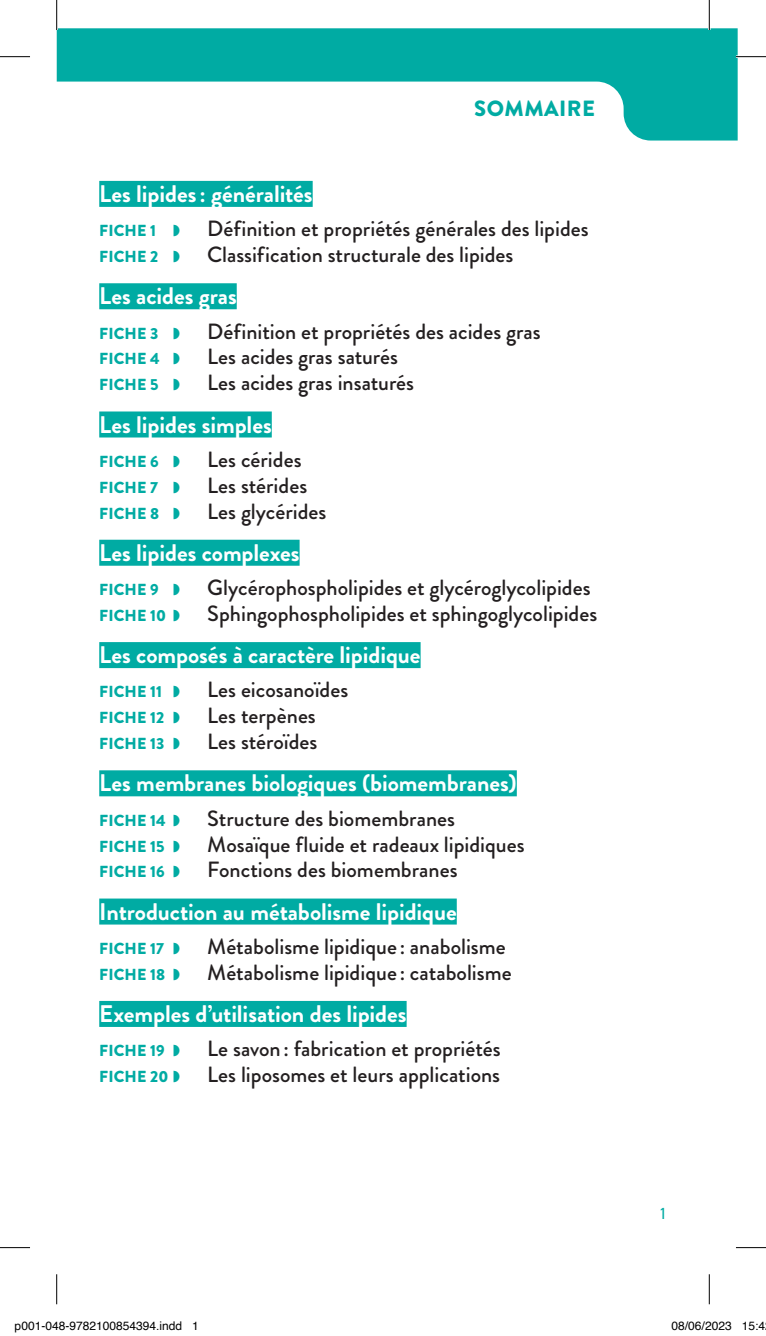
<style>
.page{position:relative;width:766px;height:1336px;background:#fff}
.page>*{position:absolute;margin:0;border:0;box-sizing:border-box;transform-origin:0 0}
.t1{font:700 24px "Brandon Grotesque";letter-spacing:-.005em;color:#fff}
.t2{font:500 22px/25.8px "Brandon Grotesque";color:#231f20}
.t3{font:900 22px "Brandon Grotesque";letter-spacing:.02em;color:#00aba3}
.t4{font:condensed 16px "Univers LT Std";color:#00aba3}
.t5{font:12px "Helvetica";color:#000}
.s1{font-weight:900;font-size:16px;color:#00aba3}
.s2{color:#00aba3}
</style>
<div class="page">
<svg style="left:57px;top:28px;width:680px;height:112px;fill:#00aba3"></svg>
<div style="left:99px;top:181px;width:213px;height:26px;background:#00aba3"></div>
<div style="left:99px;top:283px;width:138px;height:26px;background:#00aba3"></div>
<div style="left:99px;top:411px;width:173px;height:26px;background:#00aba3"></div>
<div style="left:99px;top:540px;width:200px;height:26px;background:#00aba3"></div>
<div style="left:99px;top:642px;width:321px;height:26px;background:#00aba3"></div>
<div style="left:99px;top:770px;width:417px;height:26px;background:#00aba3"></div>
<div style="left:99px;top:898px;width:357px;height:26px;background:#00aba3"></div>
<div style="left:99px;top:1001px;width:307px;height:26px;background:#00aba3"></div>
<hr style="left:735px;top:55px;width:30px;height:3px;background:#fff">
<hr style="left:55px;top:0;width:3px;height:30px;background:#fff">
<hr style="left:707px;top:0;width:3px;height:30px;background:#fff">
<hr style="left:0;top:56px;width:30px;height:1px;background:#000">
<hr style="left:735px;top:56px;width:30px;height:1px;background:#000">
<hr style="left:0;top:1247px;width:30px;height:1px;background:#000">
<hr style="left:735px;top:1247px;width:30px;height:1px;background:#000">
<hr style="left:56px;top:0;width:1px;height:30px;background:#000">
<hr style="left:56px;top:1274px;width:1px;height:30px;background:#000">
<hr style="left:708px;top:0;width:1px;height:30px;background:#000">
<hr style="left:708px;top:1274px;width:1px;height:30px;background:#000">
<p class="t3" style="left:474px;top:93px;width:122px">SOMMAIRE</p>
<p class="t1" style="left:99px;top:177px;width:215px">Les lipides: généralités</p>
<p class="t2" style="left:99px;top:216px;width:490px"><span class="s1">FICHE 1</span> <span class="s2">◗</span> Définition et propriétés générales des lipides<br><span class="s1">FICHE 2</span> <span class="s2">◗</span> Classification structurale des lipides</p>
<p class="t1" style="left:99px;top:279px;width:139px">Les acides gras</p>
<p class="t2" style="left:99px;top:318px;width:443px"><span class="s1">FICHE 3</span> <span class="s2">◗</span> Définition et propriétés des acides gras<br><span class="s1">FICHE 4</span> <span class="s2">◗</span> Les acides gras saturés<br><span class="s1">FICHE 5</span> <span class="s2">◗</span> Les acides gras insaturés</p>
<p class="t1" style="left:99px;top:407px;width:174px">Les lipides simples</p>
<p class="t2" style="left:99px;top:447px;width:228px"><span class="s1">FICHE 6</span> <span class="s2">◗</span> Les cérides<br><span class="s1">FICHE 7</span> <span class="s2">◗</span> Les stérides<br><span class="s1">FICHE 8</span> <span class="s2">◗</span> Les glycérides</p>
<p class="t1" style="left:99px;top:536px;width:202px">Les lipides complexes</p>
<p class="t2" style="left:99px;top:575px;width:499px"><span class="s1">FICHE 9</span> <span class="s2">◗</span> Glycérophospholipides et glycéroglycolipides<br><span class="s1">FICHE 10</span> <span class="s2">◗</span> Sphingophospholipides et sphingoglycolipides</p>
<p class="t1" style="left:99px;top:638px;width:323px">Les composés à caractère lipidique</p>
<p class="t2" style="left:99px;top:677px;width:250px"><span class="s1">FICHE 11</span> <span class="s2">◗</span> Les eicosanoïdes<br><span class="s1">FICHE 12</span> <span class="s2">◗</span> Les terpènes<br><span class="s1">FICHE 13</span> <span class="s2">◗</span> Les stéroïdes</p>
<p class="t1" style="left:99px;top:766px;width:419px">Les membranes biologiques (biomembranes)</p>
<p class="t2" style="left:99px;top:805px;width:427px"><span class="s1">FICHE 14</span> <span class="s2">◗</span> Structure des biomembranes<br><span class="s1">FICHE 15</span> <span class="s2">◗</span> Mosaïque fluide et radeaux lipidiques<br><span class="s1">FICHE 16</span> <span class="s2">◗</span> Fonctions des biomembranes</p>
<p class="t1" style="left:99px;top:894px;width:359px">Introduction au métabolisme lipidique</p>
<p class="t2" style="left:99px;top:933px;width:414px"><span class="s1">FICHE 17</span> <span class="s2">◗</span> Métabolisme lipidique : anabolisme<br><span class="s1">FICHE 18</span> <span class="s2">◗</span> Métabolisme lipidique : catabolisme</p>
<p class="t1" style="left:99px;top:997px;width:309px">Exemples d’utilisation des lipides</p>
<p class="t2" style="left:99px;top:1036px;width:402px"><span class="s1">FICHE 19</span> <span class="s2">◗</span> Le savon: fabrication et propriétés<br><span class="s1">FICHE 20</span> <span class="s2">◗</span> Les liposomes et leurs applications</p>
<p class="t4" style="left:659px;top:1203px;width:9px">1</p>
<p class="t5" style="left:15px;top:1316px;width:186px">p001-048-9782100854394.indd 1</p>
<p class="t5" style="left:671px;top:1316px;width:95px">08/06/2023 15:4</p>
</div>
